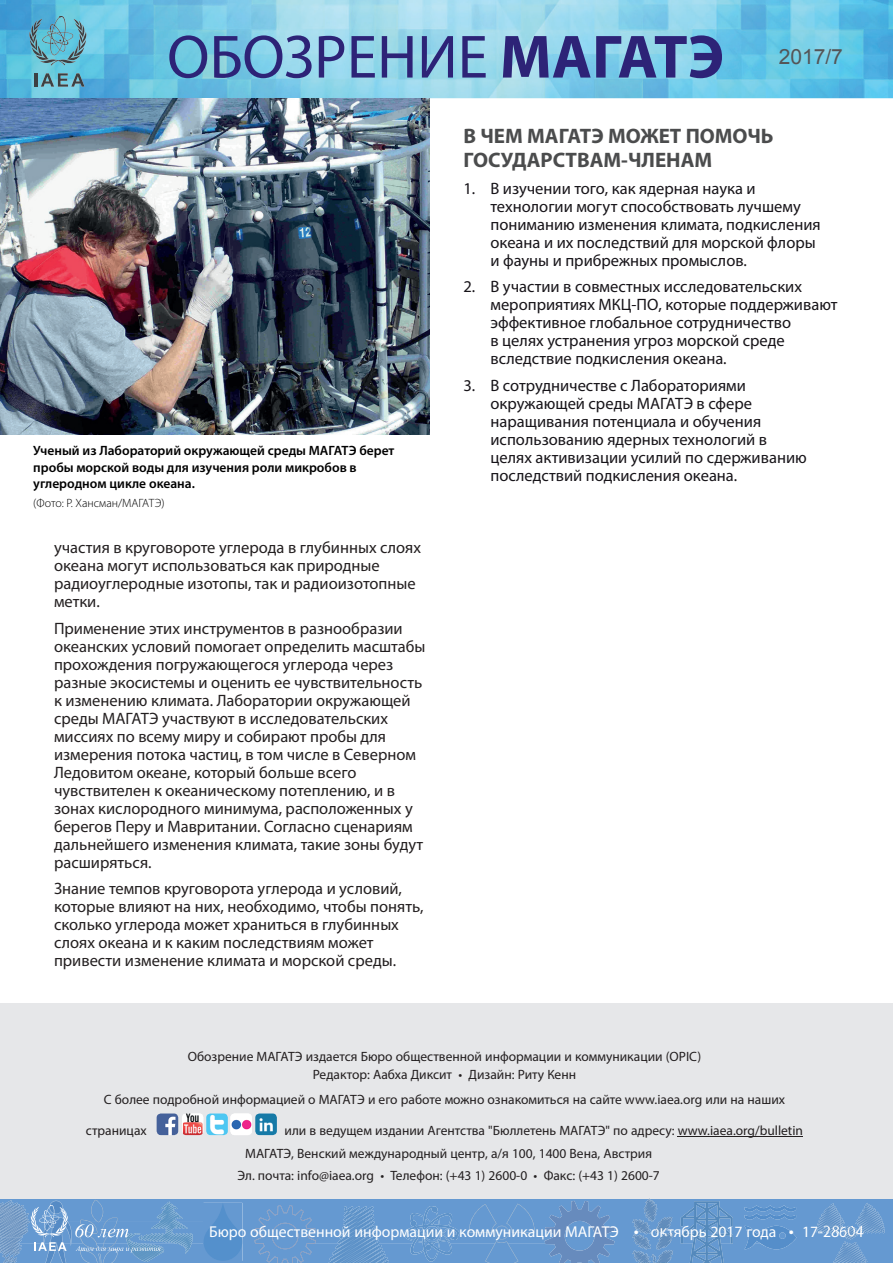
<style>
.page{position:relative;width:893px;height:1263px;background:#fff}
.page>*{position:absolute;margin:0;border:0;box-sizing:border-box;transform-origin:0 0}
.t1{font:61.5px "Myriad Pro";color:#2d2377}
.t2{font:700 21px/24px "Myriad Pro";color:#4b4c4d}
.t3{font:21px "Arial";color:#545557}
.t4{font:16.5px/18px "Myriad Pro";color:#231f20}
.t5{font:16.5px/18px "Myriad Pro";color:#171419}
.t6{font:15.75px "Myriad Pro";color:#fff}
.t7{font:13.5px/18px "Myriad Pro";color:#231f20;text-align:center}
.t8{font:600 13.5px/16.5px "Myriad Pro";color:#000001}
.t9{font:300 12px "Myriad Pro";color:#000001}
.s1{font-weight:700}
.s2{font-size:18px}
</style>
<div class="page">
<img style="left:0;top:0;width:893px;height:98px">
<div style="left:0;top:1199px;width:893px;height:64px;background:#6599d1"></div>
<svg style="left:796px;top:1200px;width:87px;height:63px;background:#689bd1"></svg>
<svg style="left:833px;top:1241px;width:34px;height:22px"></svg>
<div style="left:0;top:1003px;width:893px;height:196px;background:#e6e7e9"></div>
<img style="left:0;top:98px;width:429px;height:336px">
<hr style="left:678px;top:1136px;width:125px;height:1px;background:#231f20">
<img style="left:157px;top:1113px;width:21px;height:22px">
<div style="left:182px;top:1113px;width:22px;height:22px;background:#f3f3f4;border-radius:4px"></div>
<img style="left:183px;top:1113px;width:20px;height:22px">
<img style="left:206px;top:1113px;width:22px;height:22px">
<img style="left:230px;top:1113px;width:22px;height:22px">
<img style="left:255px;top:1113px;width:22px;height:22px">
<svg style="left:29px;top:19px;width:20px;height:41px"></svg>
<svg style="left:67px;top:19px;width:19px;height:41px"></svg>
<img style="left:40px;top:59px;width:36px;height:7px">
<img style="left:42px;top:16px;width:31px;height:39px">
<svg style="left:35px;top:73px;width:2px;height:14px"></svg>
<img style="left:41px;top:73px;width:13px;height:14px">
<img style="left:58px;top:73px;width:10px;height:14px">
<img style="left:71px;top:73px;width:14px;height:14px">
<img style="left:644px;top:1198px;width:11px;height:2px">
<img style="left:855px;top:1203px;width:19px;height:30px">
<img style="left:816px;top:1203px;width:21px;height:30px">
<svg style="left:0;top:1200px;width:796px;height:63px;background:#699acf"></svg>
<h1 class="t1" style="left:167px;top:19px;width:558px">ОБОЗРЕНИЕ <span class="s1">МАГАТЭ</span></h1>
<p class="t3" style="left:779px;top:43px;width:66px">2017/7</p>
<p class="t8" style="left:33px;top:442px;width:363px">Ученый из Лабораторий окружающей среды МАГАТЭ берет пробы морской воды для изучения роли микробов в углеродном цикле океана.</p>
<p class="t9" style="left:33px;top:496px;width:133px">(Фото: Р. Хансман/МАГАТЭ)</p>
<p class="t4" style="left:54px;top:538px;width:369px">участия в круговороте углерода в глубинных слоях океана могут использоваться как природные радиоуглеродные изотопы, так и радиоизотопные метки.</p>
<p class="t4" style="left:54px;top:619px;width:373px">Применение этих инструментов в разнообразии океанских условий помогает определить масштабы прохождения погружающегося углерода через разные экосистемы и оценить ее чувствительность к изменению климата. Лаборатории окружающей среды МАГАТЭ участвуют в исследовательских миссиях по всему миру и собирают пробы для измерения потока частиц, в том числе в Северном Ледовитом океане, который больше всего чувствителен к океаническому потеплению, и в зонах кислородного минимума, расположенных у берегов Перу и Мавритании. Согласно сценариям дальнейшего изменения климата, такие зоны будут расширяться.</p>
<p class="t4" style="left:54px;top:879px;width:371px">Знание темпов круговорота углерода и условий, которые влияют на них, необходимо, чтобы понять, сколько углерода может храниться в глубинных слоях океана и к каким последствиям может привести изменение климата и морской среды.</p>
<p class="t2" style="left:463px;top:124px;width:312px">В ЧЕМ МАГАТЭ МОЖЕТ ПОМОЧЬ<br>ГОСУДАРСТВАМ-ЧЛЕНАМ</p>
<p class="t5" style="left:490px;top:179px;width:332px;text-indent:-27px">1. В изучении того, как ядерная наука и технологии могут способствовать лучшему пониманию изменения климата, подкисления океана и их последствий для морской флоры и фауны и прибрежных промыслов.</p>
<p class="t5" style="left:490px;top:278px;width:349px;text-indent:-27px">2. В участии в совместных исследовательских мероприятиях МКЦ-ПО, которые поддерживают эффективное глобальное сотрудничество<br>в целях устранения угроз морской среде вследствие подкисления океана.</p>
<p class="t5" style="left:490px;top:376px;width:318px;text-indent:-27px">3. В сотрудничестве с Лабораториями окружающей среды МАГАТЭ в сфере наращивания потенциала и обучения использованию ядерных технологий в целях активизации усилий по сдерживанию последствий подкисления океана.</p>
<p class="t7" style="left:188px;top:1047px;width:515px">Обозрение МАГАТЭ издается Бюро общественной информации и коммуникации (OPIC)<br>Редактор: Аабха Диксит • Дизайн: Риту Кенн</p>
<p class="t7" style="left:104px;top:1090px;width:683px">С более подробной информацией о МАГАТЭ и его работе можно ознакомиться на сайте www.iaea.org или на наших</p>
<p class="t7" style="left:86px;top:1121px;width:62px">страницах</p>
<p class="t7" style="left:285px;top:1121px;width:520px">или в ведущем издании Агентства "Бюллетень МАГАТЭ" по адресу: www.iaea.org/bulletin</p>
<p class="t7" style="left:245px;top:1144px;width:408px">МАГАТЭ, Венский международный центр, а/я 100, 1400 Вена, Австрия</p>
<p class="t7" style="left:237px;top:1166px;width:424px">Эл. почта: info@iaea.org • Телефон: (+43 1) 2600-0 • Факс: (+43 1) 2600-7</p>
<p class="t6" style="left:209px;top:1221px;width:656px">Бюро общественной информации и коммуникации МАГАТЭ <span class="s2">•</span> октябрь 2017 года <span class="s2">•</span> 17-28604</p>
</div>
